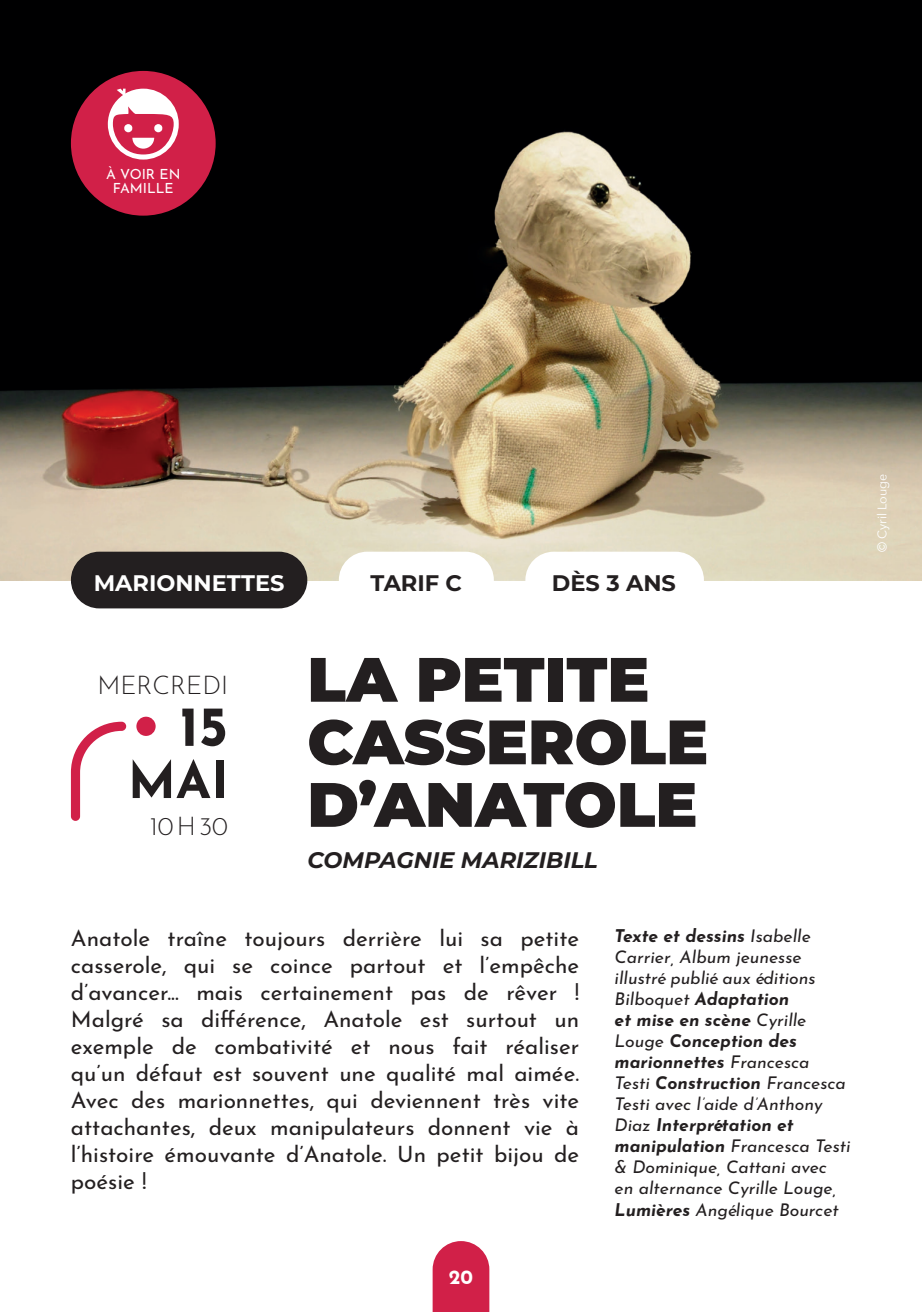
<style>
.page{position:relative;width:922px;height:1312px;background:#fff}
.page>*{position:absolute;margin:0;border:0;box-sizing:border-box;transform-origin:0 0}
.t1{font:900 62.5px/62.5px "Montserrat";color:#231f20}
.t2{font:700 56.25px "Josefin Sans";color:#231f20}
.t3{font:700 50.5px "Josefin Sans";color:#231f20}
.t4{font:300 25.25px "Josefin Sans";color:#231f20}
.t5{font:22.5px/27px "Josefin Sans";color:#231f20;text-align:justify}
.t6{font:italic 700 22.5px "Montserrat";color:#231f20}
.t7{font:700 22.5px "Montserrat";color:#231f20}
.t8{font:700 22.5px "Montserrat";color:#fff}
.t9{font:700 20px "Josefin Sans";color:#fff}
.t10{font:italic 17.5px/21px "Josefin Sans";color:#231f20}
.t11{font:14px/14px "Josefin Sans";color:#fff;text-align:center}
.t12{font:12.5px "Avenir Next";color:#fff}
.s1{font-weight:700}
</style>
<div class="page">
<img style="left:0;top:0;width:921px;height:580px">
<svg style="left:432px;top:1241px;width:57px;height:70px;background:#d53559"></svg>
<div style="left:339px;top:551px;width:154px;height:57px;background:#fff;border-radius:28px"></div>
<div style="left:71px;top:551px;width:236px;height:57px;background:#231f20;border-radius:28px"></div>
<div style="left:525px;top:551px;width:178px;height:57px;background:#fff;border-radius:28px"></div>
<div style="left:136px;top:716px;width:20px;height:19px;background:#d12048;border-radius:50%"></div>
<svg style="left:71px;top:721px;width:55px;height:99px"></svg>
<div style="left:71px;top:71px;width:144px;height:144px;background:#d12048;border-radius:50%"></div>
<svg style="left:108px;top:89px;width:71px;height:70px"></svg>
<p class="t11" style="left:106px;top:165px;width:76px">À VOIR EN<br>FAMILLE</p>
<p class="t8" style="left:94px;top:566px;width:192px">MARIONNETTES</p>
<p class="t7" style="left:370px;top:566px;width:93px">TARIF C</p>
<p class="t7" style="left:551px;top:566px;width:125px">DÈS 3 ANS</p>
<p class="t4" style="left:97px;top:665px;width:132px">MERCREDI</p>
<p class="t2" style="left:179px;top:675px;width:50px">15</p>
<p class="t3" style="left:128px;top:735px;width:102px">MAI</p>
<p class="t4" style="left:150px;top:806px;width:80px">10H30</p>
<p class="t1" style="left:307px;top:644px;width:402px">LA PETITE<br>CASSEROLE<br>D’ANATOLE</p>
<p class="t6" style="left:307px;top:843px;width:292px">COMPAGNIE MARIZIBILL</p>
<p class="t5" style="left:71px;top:921px;width:509px">Anatole traîne toujours derrière lui sa petite casserole, qui se coince partout et l’empêche d’avancer... mais certainement pas de rêver !<br>Malgré sa différence, Anatole est surtout un exemple de combativité et nous fait réaliser qu’un défaut est souvent une qualité mal aimée.<br>Avec des marionnettes, qui deviennent très vite attachantes, deux manipulateurs donnent vie à l’histoire émouvante d’Anatole. Un petit bijou de poésie !</p>
<p class="t9" style="left:449px;top:1258px;width:26px">20</p>
<p class="t10" style="left:614px;top:923px;width:237px"><span class="s1">Texte et dessins</span> Isabelle<br>Carrier, Album jeunesse illustré publié aux éditions<br>Bilboquet <span class="s1">Adaptation<br>et mise en scène</span> Cyrille<br>Louge <span class="s1">Conception des marionnettes</span> Francesca<br>Testi <span class="s1">Construction</span> Francesca<br>Testi avec l’aide d’Anthony<br>Diaz <span class="s1">Interprétation et manipulation</span> Francesca Testi &amp; Dominique, Cattani avec<br>en alternance Cyrille Louge,<br><span class="s1">Lumières</span> Angélique Bourcet</p>
<p class="t12" style="left:871px;top:551px;width:80px;rotate:-90deg">© Cyril Louge</p>
</div>
